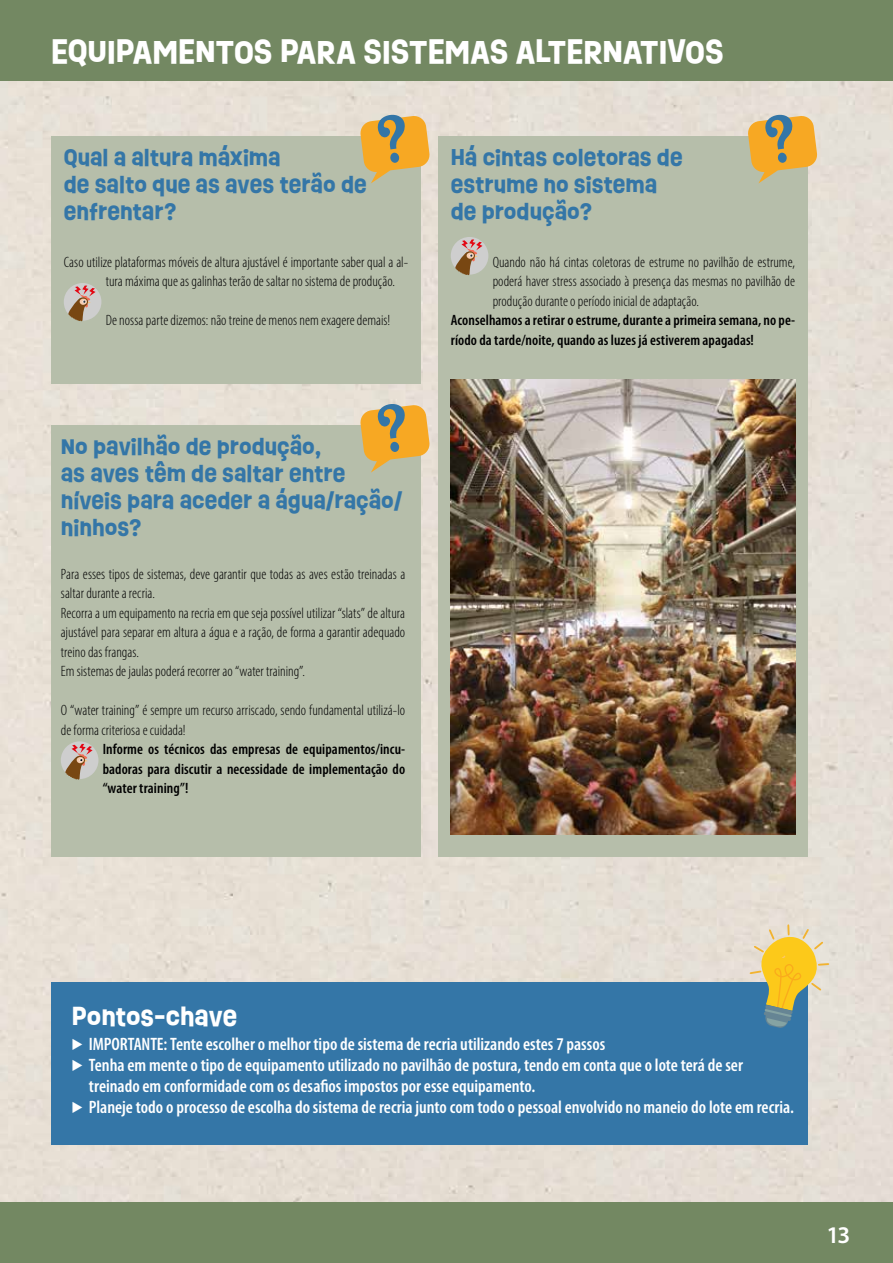
<style>
.page{position:relative;width:893px;height:1263px;background:#fff}
.page>*{position:absolute;margin:0;border:0;box-sizing:border-box;transform-origin:0 0}
.t1{font:700 30px "Ruddy";color:#fff}
.t2{font:700 24px "Ruddy";color:#fff}
.t3{font:600 24px "Myriad Pro";color:#fff}
.t4{font:700 21px/27px "Ruddy";color:#3476a7}
.t5{font:600 condensed 18px/21px "Myriad Pro";color:#fff}
.t6{font:300 condensed 15px/19.5px "Myriad Pro";color:#000}
.t7{font:600 condensed 15px/19.5px "Myriad Pro";letter-spacing:.005em;color:#000}
</style>
<div class="page">
<div style="left:0;top:81px;width:893px;height:1122px;background:#e6dfd6"></div>
<div style="left:0;top:1203px;width:893px;height:60px;background:#738862"></div>
<div style="left:0;top:0;width:893px;height:81px;background:#738862"></div>
<div style="left:51px;top:136px;width:370px;height:248px;background:#b6beaa"></div>
<div style="left:51px;top:425px;width:370px;height:431px;background:#b6beaa"></div>
<div style="left:438px;top:136px;width:370px;height:720px;background:#b6beaa"></div>
<svg style="left:360px;top:114px;width:70px;height:69px"></svg>
<svg style="left:390px;top:152px;width:9px;height:11px"></svg>
<svg style="left:360px;top:403px;width:70px;height:70px"></svg>
<div style="left:390px;top:442px;width:9px;height:10px;background:#3476a7;border-radius:4px"></div>
<svg style="left:747px;top:114px;width:71px;height:69px"></svg>
<div style="left:778px;top:152px;width:9px;height:11px;background:#3476a7;border-radius:4px"></div>
<div style="left:61px;top:741px;width:37px;height:38px;background:#cecece;border-radius:50%"></div>
<svg style="left:65px;top:744px;width:28px;height:36px"></svg>
<div style="left:451px;top:237px;width:37px;height:38px;background:#cecece;border-radius:50%"></div>
<svg style="left:455px;top:239px;width:27px;height:36px"></svg>
<div style="left:64px;top:283px;width:37px;height:38px;background:#cecece;border-radius:50%"></div>
<svg style="left:68px;top:286px;width:28px;height:35px"></svg>
<img style="left:451px;top:380px;width:344px;height:455px">
<div style="left:51px;top:983px;width:757px;height:162px;background:#3476a7"></div>
<svg style="left:750px;top:924px;width:79px;height:104px"></svg>
<h1 class="t1" style="left:51px;top:29px;width:674px">EQUIPAMENTOS PARA SISTEMAS ALTERNATIVOS</h1>
<h3 class="t4" style="left:64px;top:144px;width:304px">QUAL A ALTURA MÁXIMA<br>DE SALTO QUE AS AVES TERÃO DE<br>ENFRENTAR?</h3>
<p class="t6" style="left:106px;top:252px;width:304px;text-indent:-42px">Caso utilize plataformas móveis de altura ajustável é importante saber qual a al&shy;tura máxima que as galinhas terão de saltar no sistema de produção.</p>
<p class="t6" style="left:106px;top:310px;width:286px">De nossa parte dizemos: não treine de menos nem exagere demais!</p>
<h3 class="t4" style="left:61px;top:433px;width:343px">NO PAVILHÃO DE PRODUÇÃO,<br>AS AVES TÊM DE SALTAR ENTRE<br>NÍVEIS PARA ACEDER A ÁGUA/RAÇÃO/<br>NINHOS?</h3>
<p class="t6" style="left:61px;top:564px;width:346px">Para esses tipos de sistemas, deve garantir que todas as aves estão treinadas a saltar durante a recria.<br>Recorra a um equipamento na recria em que seja possível utilizar “slats” de altura ajustável para separar em altura a água e a ração, de forma a garantir adequado treino das frangas.<br>Em sistemas de jaulas poderá recorrer ao “water training”.</p>
<p class="t6" style="left:61px;top:700px;width:346px">O “water training” é sempre um recurso arriscado, sendo fundamental utilizá-lo de forma criteriosa e cuidada!</p>
<p class="t7" style="left:103px;top:739px;width:304px;text-align:justify">Informe os técnicos das empresas de equipamentos/incu&shy;badoras para discutir a necessidade de implementação do “water training”!</p>
<h3 class="t4" style="left:451px;top:144px;width:233px">HÁ CINTAS COLETORAS DE<br>ESTRUME NO SISTEMA<br>DE PRODUÇÃO?</h3>
<p class="t6" style="left:493px;top:252px;width:304px;text-align:justify">Quando não há cintas coletoras de estrume no pavilhão de estrume, poderá haver stress associado à presença das mesmas no pavilhão de produção durante o período inicial de adaptação.</p>
<p class="t7" style="left:451px;top:310px;width:346px">Aconselhamos a retirar o estrume, durante a primeira semana, no pe&shy;ríodo da tarde/noite, quando as luzes já estiverem apagadas!</p>
<h2 class="t2" style="left:72px;top:999px;width:167px">PONTOS-CHAVE</h2>
<p class="t5" style="left:72px;top:1033px;width:535px">• IMPORTANTE: Tente escolher o melhor tipo de sistema de recria utilizando estes 7 passos</p>
<p class="t5" style="left:89px;top:1054px;width:655px;text-indent:-17px">• Tenha em mente o tipo de equipamento utilizado no pavilhão de postura, tendo em conta que o lote terá de ser treinado em conformidade com os desafios impostos por esse equipamento.</p>
<p class="t5" style="left:72px;top:1096px;width:723px">• Planeje todo o processo de escolha do sistema de recria junto com todo o pessoal envolvido no maneio do lote em recria.</p>
<h2 class="t3" style="left:826px;top:1219px;width:25px">13</h2>
</div>
